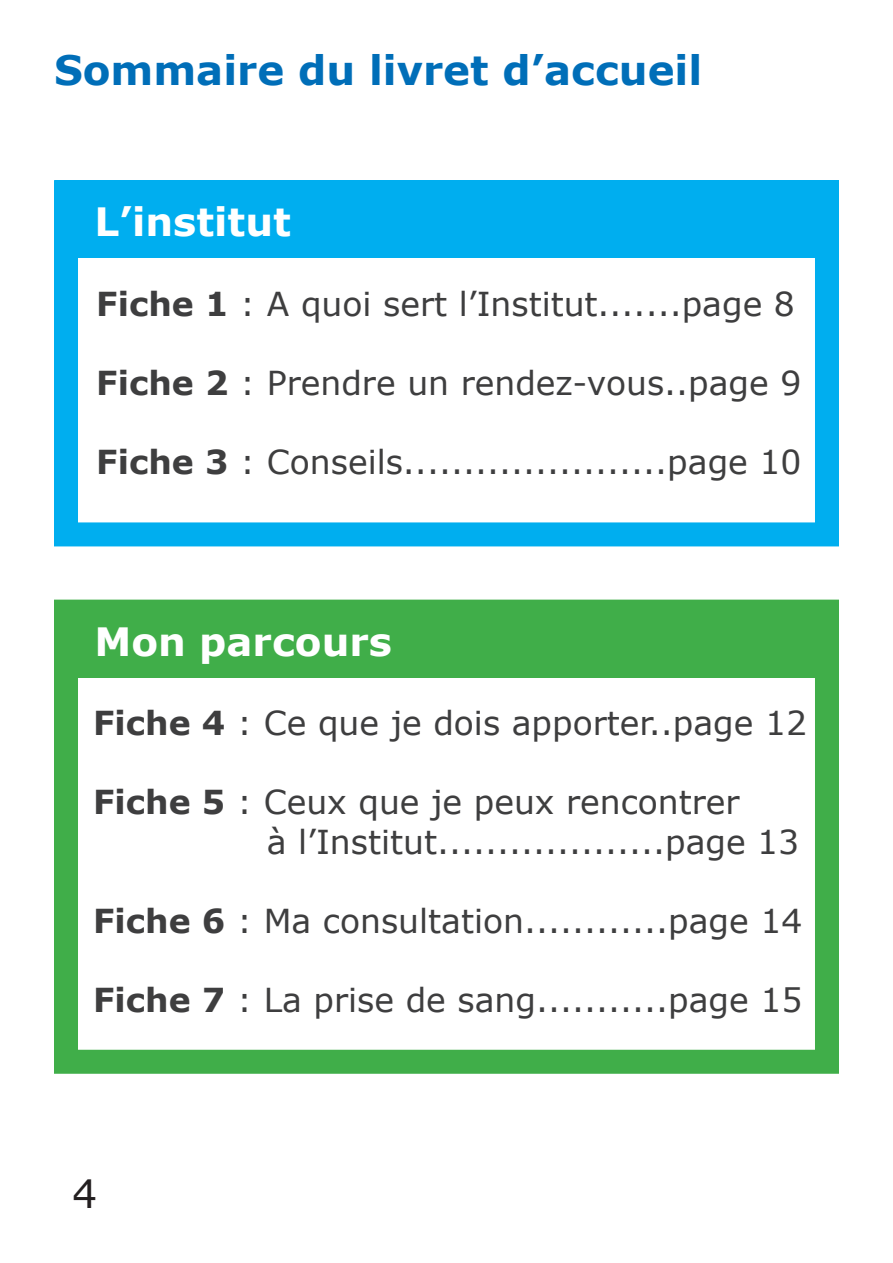
<style>
.page{position:relative;width:893px;height:1263px;background:#fff}
.page>*{position:absolute;margin:0;border:0;box-sizing:border-box;transform-origin:0 0}
.t1{font:700 40.5px "Verdana";color:#006eb8}
.t2{font:700 39px "Verdana";color:#fff}
.t3{font:39px "Verdana";color:#231f20}
.t4{font:33px/39.6px "Verdana";color:#3e3e3f}
.s1{font-weight:700}
</style>
<div class="page">
<div style="left:54px;top:180px;width:785px;height:366px;border:24px solid #00aeef"></div>
<div style="left:56px;top:180px;width:783px;height:78px;background:#00aeef"></div>
<div style="left:54px;top:600px;width:785px;height:474px;border:24px solid #40ae49"></div>
<div style="left:56px;top:600px;width:783px;height:77px;background:#40ae49"></div>
<p class="t1" style="left:54px;top:42px;width:650px">Sommaire du livret d’accueil</p>
<p class="t2" style="left:94px;top:194px;width:198px">L’institut</p>
<p class="t4" style="left:96px;top:284px;width:700px"><span class="s1">Fiche 1</span> : A quoi sert l’Institut.......page 8</p>
<p class="t4" style="left:96px;top:363px;width:707px"><span class="s1">Fiche 2</span> : Prendre un rendez-vous..page 9</p>
<p class="t4" style="left:96px;top:442px;width:707px"><span class="s1">Fiche 3</span> : Conseils......................page 10</p>
<p class="t2" style="left:94px;top:614px;width:299px">Mon parcours</p>
<p class="t4" style="left:93px;top:703px;width:715px"><span class="s1">Fiche 4</span> : Ce que je dois apporter..page 12</p>
<p class="t4" style="left:267px;top:782px;width:534px;text-indent:-174px"><span class="s1">Fiche 5</span> : Ceux que je peux rencontrer<br>à l’Institut...................page 13</p>
<p class="t4" style="left:93px;top:901px;width:711px"><span class="s1">Fiche 6</span> : Ma consultation............page 14</p>
<p class="t4" style="left:93px;top:980px;width:711px"><span class="s1">Fiche 7</span> : La prise de sang...........page 15</p>
<p class="t3" style="left:73px;top:1167px;width:26px">4</p>
</div>
